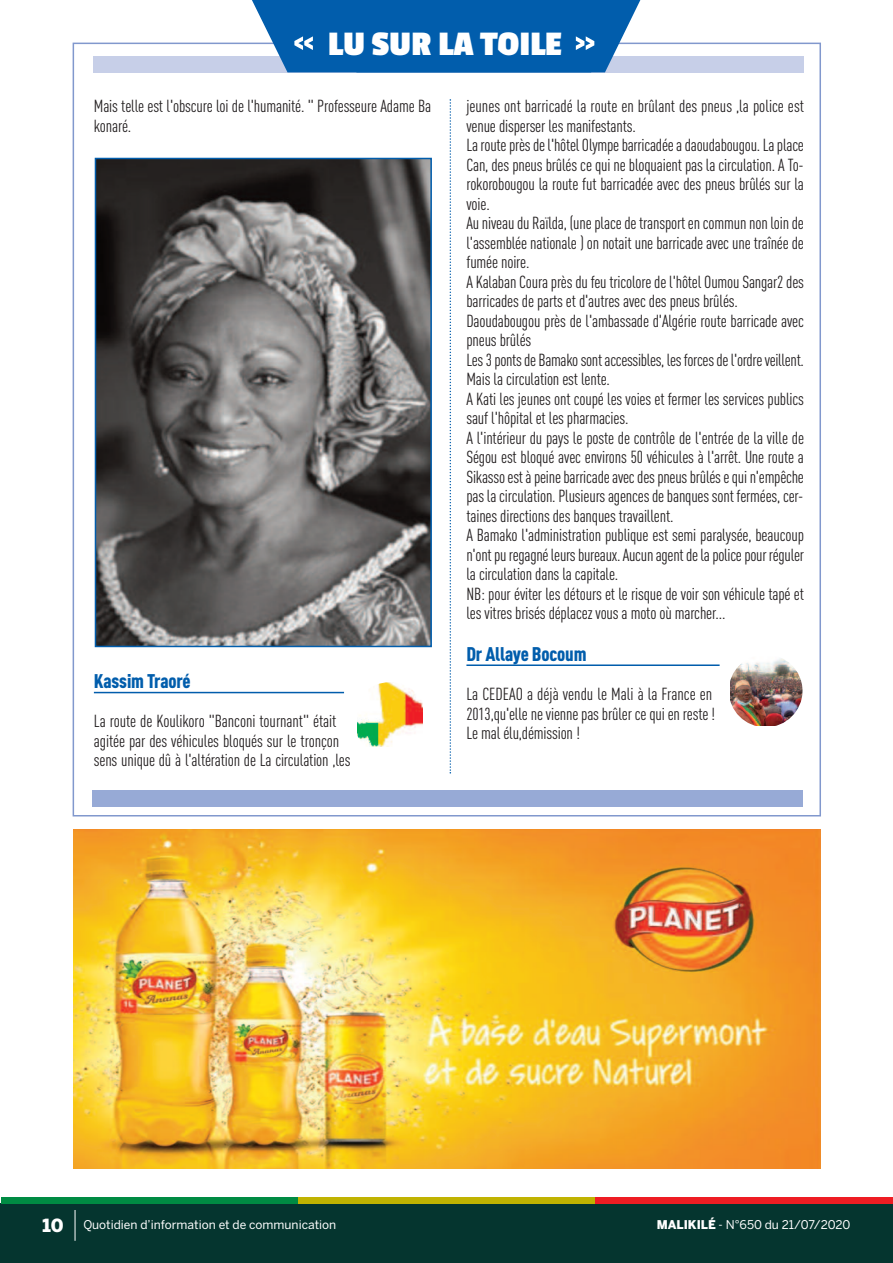
<style>
.page{position:relative;width:893px;height:1263px;background:#fff}
.page>*{position:absolute;margin:0;border:0;box-sizing:border-box;transform-origin:0 0}
.t1{font:700 36px "Passion One";color:#fff}
.t2{font:900 condensed 19.5px "DIN Pro";letter-spacing:-.01em;color:#015dac}
.t3{font:condensed 17.25px/19.5px "DIN Pro";letter-spacing:-.01em;color:#231f20}
.t4{font:12px "Benton Sans";color:#fff}
.s1{font-weight:900;font-size:18px}
.s2{font-weight:900}
</style>
<div class="page">
<div style="left:1px;top:1203px;width:892px;height:60px;background:#05352f"></div>
<div style="left:1px;top:1197px;width:297px;height:6px;background:#008b43"></div>
<div style="left:298px;top:1197px;width:298px;height:6px;background:#c0b301"></div>
<div style="left:596px;top:1197px;width:297px;height:6px;background:#ee1d23"></div>
<hr style="left:75px;top:1210px;width:1px;height:31px;background:#fff">
<div style="left:92px;top:790px;width:710px;height:16px;background:#97aad6"></div>
<div style="left:94px;top:56px;width:710px;height:16px;background:#c7cfe8"></div>
<hr style="left:94px;top:692px;width:250px;height:1px;background:#015dac">
<hr style="left:466px;top:664px;width:254px;height:2px;background:#015dac">
<svg style="left:450px;top:99px;width:1px;height:674px"></svg>
<svg style="left:252px;top:0;width:389px;height:73px;background:#196cb3"></svg>
<img style="left:98px;top:161px;width:331px;height:483px">
<div style="left:95px;top:158px;width:337px;height:489px;border:2px solid #015dac"></div>
<img style="left:357px;top:682px;width:65px;height:65px">
<svg style="left:729px;top:654px;width:73px;height:73px"></svg>
<img style="left:730px;top:654px;width:72px;height:72px;border-radius:50%">
<img style="left:73px;top:829px;width:748px;height:340px">
<h1 class="t1" style="left:328px;top:25px;width:235px">LU SURUNLAE TOILE</h1>
<p class="t3" style="left:94px;top:98px;width:339px">Mais telle est l'obscure loi de l'humanité. " Professeure Adame Ba konaré.</p>
<p class="t2" style="left:94px;top:674px;width:98px">Kassim Traoré</p>
<p class="t3" style="left:94px;top:713px;width:258px">La route de Koulikoro "Banconi tournant" était agitée par des véhicules bloqués sur le tronçon sens unique dû à l'altération de La circulation ,les</p>
<p class="t3" style="left:466px;top:98px;width:339px">jeunes ont barricadé la route en brûlant des pneus ,la police est venue disperser les manifestants.<br>Larouteprèsdel'hôtel Olympebarricadéeadaoudabougou.Laplace Can, des pneus brûlés ce qui ne bloquaient pas la circulation. A To&shy;rokorobougou la route fut barricadée avec des pneus brûlés sur la voie.<br>Au niveau du Raïlda, (une place de transport en commun non loin de l'assemblée nationale ) on notait une barricade avec une traînée de fumée noire.<br>A Kalaban Coura près du feu tricolore de l'hôtel Oumou Sangar2 des barricades de parts et d'autres avec des pneus brûlés.<br>Daoudabougou près de l'ambassade d'Algérie route barricade avec pneus brûlés<br>Les3pontsde Bamakosontaccessibles, lesforcesdel'ordreveillent.<br>Mais la circulation est lente.<br>A Kati les jeunes ont coupé les voies et fermer les services publics sauf l'hôpital et les pharmacies.<br>A l'intérieur du pays le poste de contrôle de l'entrée de la ville de Ségou est bloqué avec environs 50 véhicules à l'arrêt. Une route a Sikassoestàpeinebarricadeavecdespneusbrûlésequin'empêche pas la circulation. Plusieurs agences de banques sont fermées, cer&shy;taines directions des banques travaillent.<br>A Bamako l'administration publique est semi paralysée, beaucoup n'ontpuregagnéleursbureaux.Aucunagentdelapolicepour réguler la circulation dans la capitale.<br>NB: pour éviter les détours et le risque de voir son véhicule tapé et les vitres brisés déplacez vous a moto où marcher...</p>
<p class="t2" style="left:466px;top:647px;width:122px">Dr Allaye Bocoum</p>
<p class="t3" style="left:466px;top:686px;width:250px">La CEDEAO a déjà vendu le Mali à la France en<br>2013,qu'elle ne vienne pas brûler ce qui en reste !<br>Le mal élu,démission !</p>
<p class="t4" style="left:43px;top:1218px;width:295px"><span class="s1">10</span> Quotidien d’information et de communication</p>
<p class="t4" style="left:657px;top:1218px;width:195px"><span class="s2">MALIKILÉ</span> - N°650 du 21/07/2020</p>
</div>
